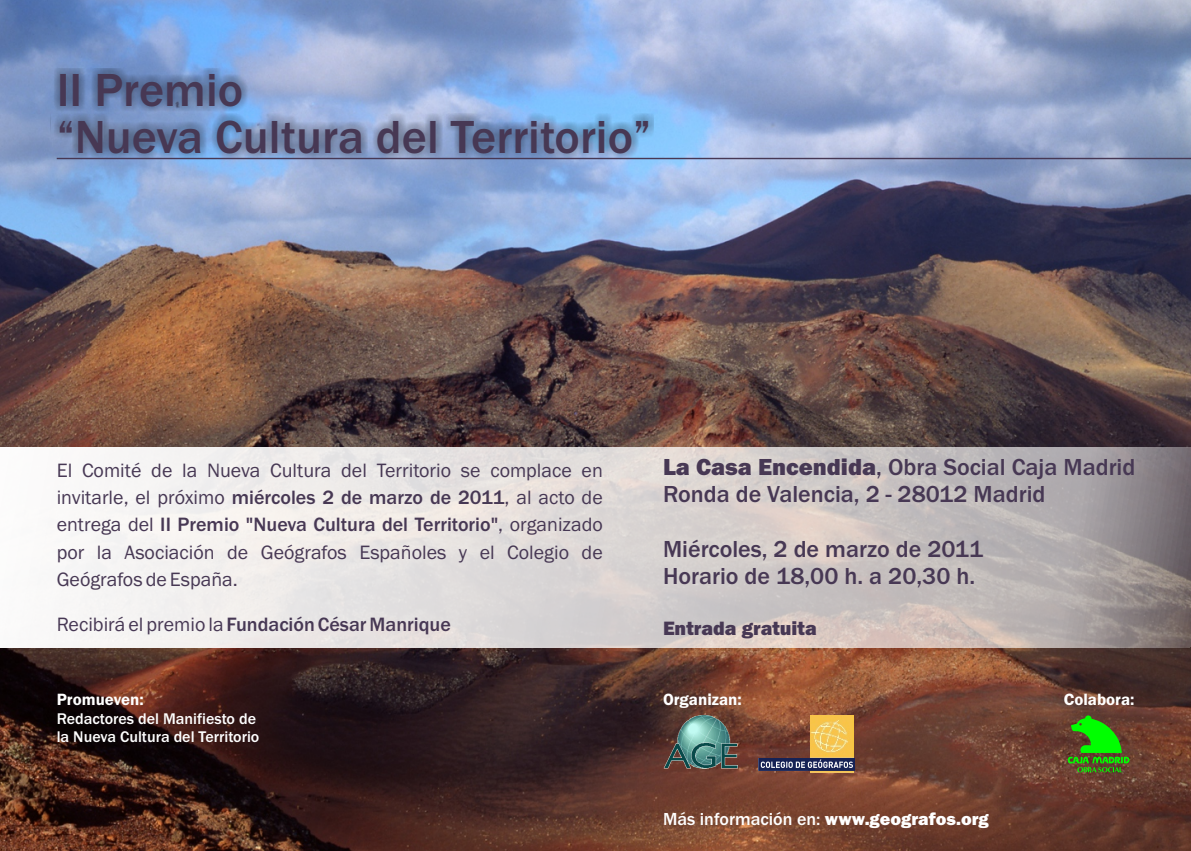
<style>
.page{position:relative;width:1191px;height:851px;background:#fff}
.page>*{position:absolute;margin:0;border:0;box-sizing:border-box;transform-origin:0 0}
.t1{font:500 48px/46.2px "Franklin Gothic";color:#473854}
.t2{font:500 24px/27.2px "Franklin Gothic";color:#473854}
.t3{font:20px/27.2px "Franklin Gothic";color:#473854;text-align:justify}
.t4{font:500 20px "Franklin Gothic";color:#473854}
.t5{font:800 20px "Franklin Gothic";color:#473854}
.t6{font:500 18px "Franklin Gothic";color:#fff}
.t7{font:600 16.8px "Franklin Gothic";color:#fff}
.t8{font:500 16px/18.2px "Franklin Gothic";color:#fff}
.s1{font-weight:500}
.s2{font-weight:400}
.s3{font-weight:800}
</style>
<div class="page">
<img style="left:0;top:0;width:1191px;height:850px">
<div style="left:51px;top:68px;width:603px;height:91px;background:#2b2929;opacity:.49"></div>
<hr style="left:57px;top:158px;width:1134px;height:1px;background:#473854">
<img style="left:810px;top:715px;width:44px;height:56px">
<img style="left:759px;top:758px;width:95px;height:11px">
<img style="left:663px;top:713px;width:76px;height:56px">
<svg style="left:0;top:447px;width:1191px;height:201px"></svg>
<svg style="left:1068px;top:715px;width:61px;height:57px;background:#3c8c1c"></svg>
<h1 class="t1" style="left:57px;top:71px;width:596px">II Premio<br>“Nueva Cultura del Territorio”</h1>
<p class="t3" style="left:57px;top:458px;width:547px">El Comité de la Nueva Cultura del Territorio se complace en invitarle, el próximo <span class="s1">miércoles 2 de marzo de 2011</span>, al acto de entrega del <span class="s1">II Premio "Nueva Cultura del Territorio"</span>, organizado por la Asociación de Geógrafos Españoles y el Colegio de Geógrafos de España.</p>
<p class="t4" style="left:57px;top:617px;width:396px"><span class="s2">Recibirá el premio la</span> Fundación César Manrique</p>
<p class="t7" style="left:57px;top:693px;width:88px">Promueven:</p>
<p class="t8" style="left:57px;top:710px;width:204px">Redactores del Manifiesto de la Nueva Cultura del Territorio</p>
<p class="t2" style="left:663px;top:455px;width:474px"><span class="s3">La Casa Encendida</span>, Obra Social Caja Madrid<br>Ronda de Valencia, 2 - 28012 Madrid</p>
<p class="t2" style="left:663px;top:537px;width:322px">Miércoles, 2 de marzo de 2011<br>Horario de 18,00 h. a 20,30 h.</p>
<p class="t5" style="left:663px;top:620px;width:155px">Entrada gratuita</p>
<p class="t7" style="left:663px;top:693px;width:80px">Organizan:</p>
<p class="t7" style="left:1063px;top:693px;width:72px">Colabora:</p>
<p class="t6" style="left:663px;top:812px;width:327px">Más información en: <span class="s3">www.geografos.org</span></p>
</div>
